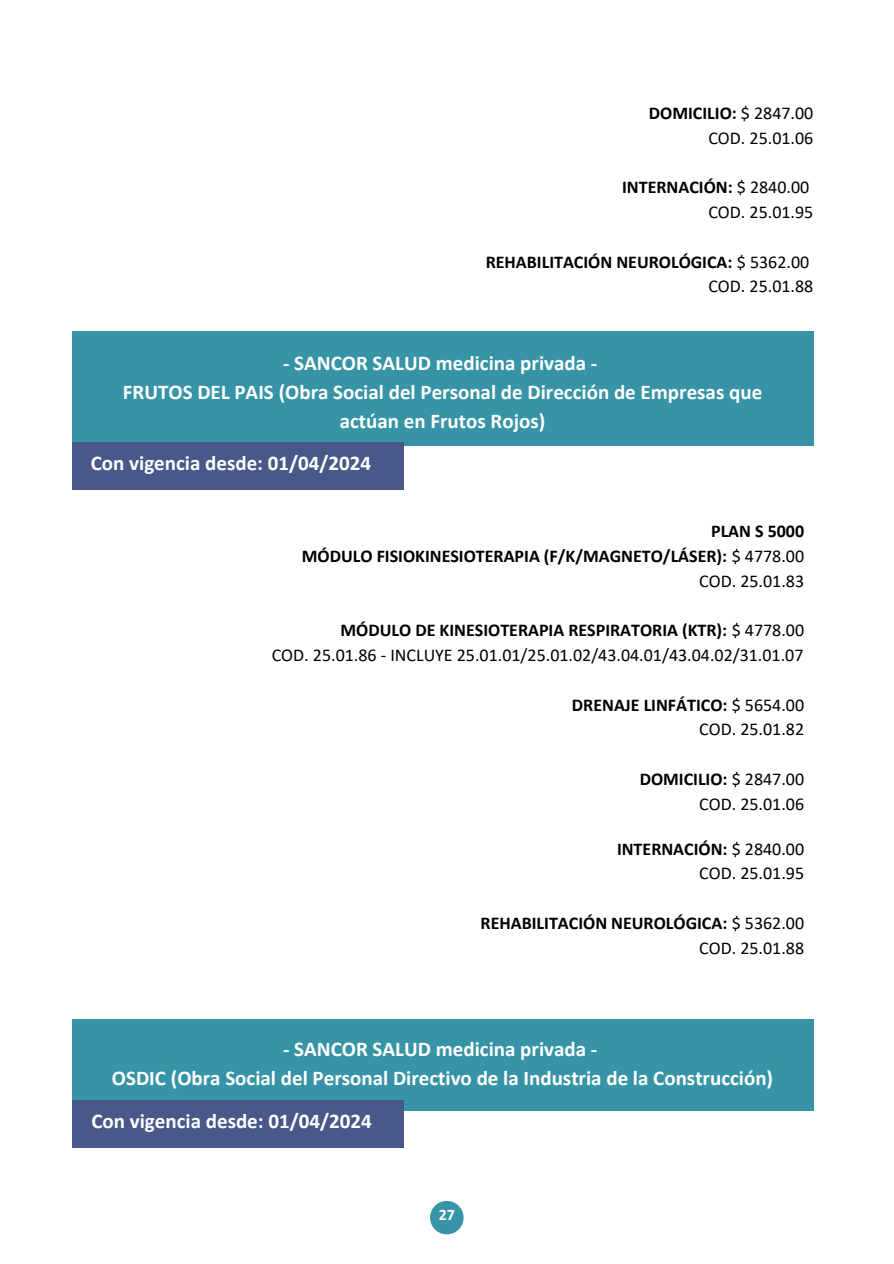
<style>
.page{position:relative;width:894px;height:1264px;background:#fff}
.page>*{position:absolute;margin:0;border:0;box-sizing:border-box;transform-origin:0 0}
.t1{font:700 21px/29.2px "Calibri";color:#fff;text-align:center}
.t2{font:18px/24.8px "Calibri";color:#000;text-align:right}
.t3{font:700 18px/24.8px "Calibri";color:#000;text-align:right}
.t4{font:700 16.05px "Calibri";color:#fff}
.s1{font-weight:700}
.s2{font-weight:400}
</style>
<div class="page">
<div style="left:72px;top:331px;width:741px;height:115px;background:#3794a6"></div>
<div style="left:72px;top:442px;width:331px;height:47px;background:#485889"></div>
<div style="left:72px;top:1019px;width:741px;height:92px;background:#3794a6"></div>
<div style="left:72px;top:1099px;width:332px;height:48px;background:#485889"></div>
<div style="left:430px;top:1200px;width:33px;height:34px;background:#3794a6;border-radius:50%"></div>
<p class="t2" style="left:648px;top:102px;width:166px"><span class="s1">DOMICILIO:</span> $ 2847.00<br>COD. 25.01.06</p>
<p class="t2" style="left:622px;top:176px;width:193px"><span class="s1">INTERNACIÓN:</span> $ 2840.00<br>COD. 25.01.95</p>
<p class="t3" style="left:485px;top:251px;width:329px">REHABILITACIÓN NEUROLÓGICA: <span class="s2">$ 5362.00<br>COD. 25.01.88</span></p>
<p class="t1" style="left:123px;top:350px;width:640px">- SANCOR SALUD medicina privada -<br>FRUTOS DEL PAIS (Obra Social del Personal de Dirección de Empresas que actúan en Frutos Rojos)</p>
<p class="t1" style="left:91px;top:450px;width:281px">Con vigencia desde: 01/04/2024</p>
<p class="t3" style="left:302px;top:520px;width:503px">PLAN S 5000<br>MÓDULO FISIOKINESIOTERAPIA (F/K/MAGNETO/LÁSER): <span class="s2">$ 4778.00<br>COD. 25.01.83</span></p>
<p class="t2" style="left:271px;top:619px;width:534px"><span class="s1">MÓDULO DE KINESIOTERAPIA RESPIRATORIA (KTR):</span> $ 4778.00<br>COD. 25.01.86 - INCLUYE 25.01.01/25.01.02/43.04.01/43.04.02/31.01.07</p>
<p class="t2" style="left:571px;top:693px;width:234px"><span class="s1">DRENAJE LINFÁTICO:</span> $ 5654.00<br>COD. 25.01.82</p>
<p class="t2" style="left:639px;top:768px;width:166px"><span class="s1">DOMICILIO:</span> $ 2847.00<br>COD. 25.01.06</p>
<p class="t2" style="left:616px;top:837px;width:189px"><span class="s1">INTERNACIÓN:</span> $ 2840.00<br>COD. 25.01.95</p>
<p class="t3" style="left:480px;top:912px;width:325px">REHABILITACIÓN NEUROLÓGICA: <span class="s2">$ 5362.00<br>COD. 25.01.88</span></p>
<p class="t1" style="left:112px;top:1035px;width:662px">- SANCOR SALUD medicina privada -<br>OSDIC (Obra Social del Personal Directivo de la Industria de la Construcción)</p>
<p class="t1" style="left:91px;top:1108px;width:281px">Con vigencia desde: 01/04/2024</p>
<p class="t4" style="left:438px;top:1208px;width:18px">27</p>
</div>
